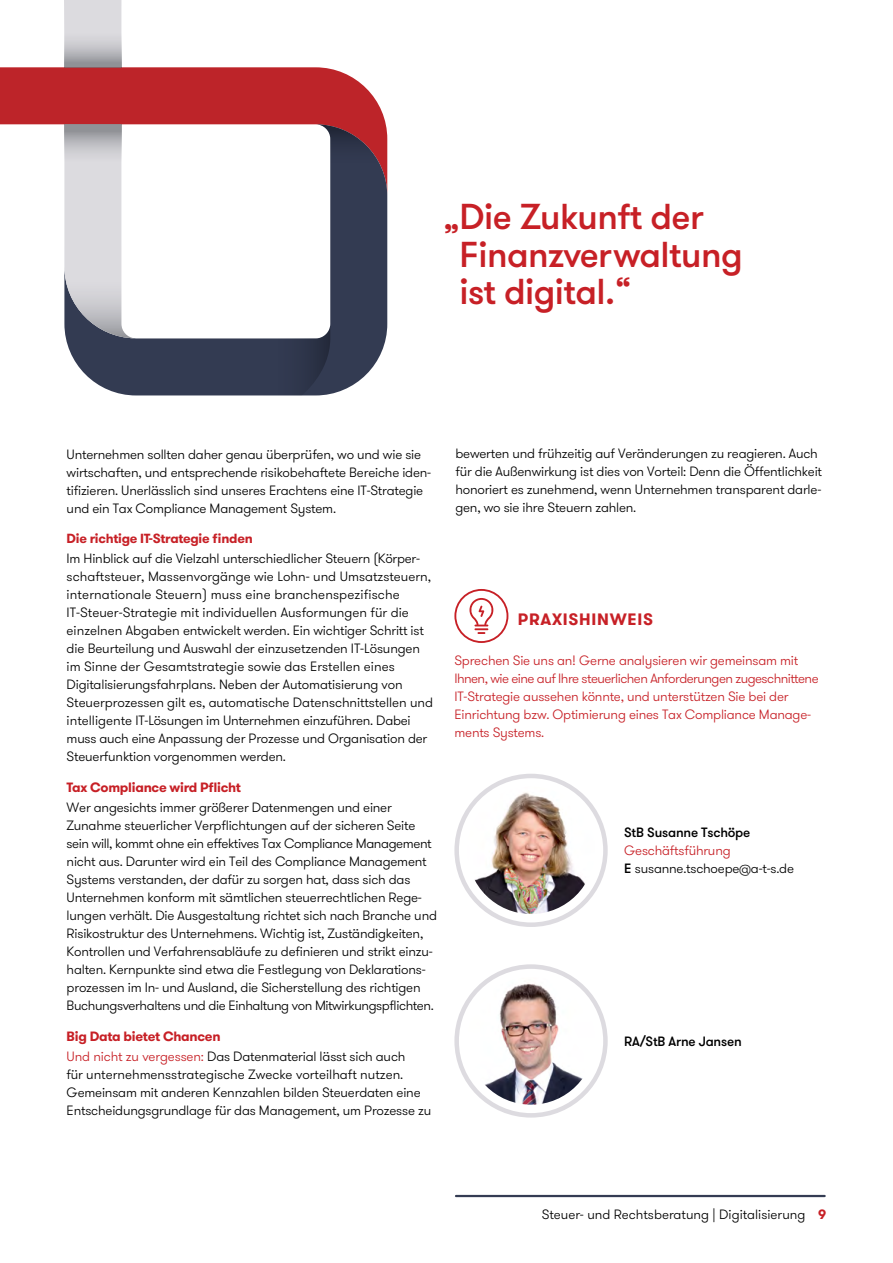
<style>
.page{position:relative;width:893px;height:1263px;background:#fff}
.page>*{position:absolute;margin:0;border:0;box-sizing:border-box;transform-origin:0 0}
.t1{font:500 36px/37.5px "GT Walsheim Pro";letter-spacing:-.015em;color:#c72026}
.t2{font:700 16.5px "GT Walsheim Pro";letter-spacing:.045em;color:#c72026}
.t3{font:300 13.5px/18px "GT Walsheim Pro";letter-spacing:-.015em;color:#000}
.t4{font:300 13.5px/18px "GT Walsheim Pro";letter-spacing:-.015em;color:#c72026}
.t5{font:500 13.5px "GT Walsheim Pro";letter-spacing:-.015em;color:#000}
.t6{font:700 13.5px "GT Walsheim Pro";letter-spacing:-.02em;color:#c72026}
.t7{font:700 13.2px "GT Walsheim Pro";letter-spacing:-.02em;color:#c72026}
.s1{font-weight:700;color:#c72026}
.s2{color:#c72026}
.s3{font-weight:500}
</style>
<div class="page">
<svg style="left:135px;top:67px;width:251px;height:57px;background:#c23539"></svg>
<svg style="left:66px;top:124px;width:321px;height:271px"></svg>
<svg style="left:263px;top:324px;width:67px;height:71px"></svg>
<svg style="left:316px;top:124px;width:71px;height:66px"></svg>
<svg style="left:0;top:6px;width:135px;height:241px"></svg>
<svg style="left:64px;top:247px;width:71px;height:91px"></svg>
<svg style="left:64px;top:124px;width:57px;height:47px;background:#bdbdc1"></svg>
<svg style="left:64px;top:0;width:58px;height:6px"></svg>
<svg style="left:64px;top:21px;width:57px;height:46px;background:#c2c2c6"></svg>
<div style="left:454px;top:774px;width:154px;height:153px;border:4px solid #dddbe0;border-radius:50%"></div>
<img style="left:467px;top:787px;width:128px;height:127px;border-radius:64px">
<div style="left:454px;top:964px;width:154px;height:153px;border:4px solid #dddbe0;border-radius:50%"></div>
<img style="left:467px;top:977px;width:128px;height:128px;border-radius:64px">
<hr style="left:456px;top:1195px;width:369px;height:2px;background:#343c53">
<svg style="left:454px;top:589px;width:54px;height:54px"></svg>
<h1 class="t1" style="left:460px;top:199px;width:285px;text-indent:-16px">„Die Zukunft der<br>Finanzverwaltung ist digital.“</h1>
<p class="t3" style="left:67px;top:445px;width:366px">Unternehmen sollten daher genau überprüfen, wo und wie sie wirtschaften, und entsprechende risikobehaftete Bereiche iden&shy;tifizieren. Unerlässlich sind unseres Erachtens eine IT-Strategie und ein Tax Compliance Management System.</p>
<p class="t7" style="left:67px;top:530px;width:188px">Die richtige IT-Strategie finden</p>
<p class="t3" style="left:67px;top:550px;width:368px">Im Hinblick auf die Vielzahl unterschiedlicher Steuern (Körper&shy;schaftsteuer, Massenvorgänge wie Lohn- und Umsatzsteuern, internationale Steuern) muss eine branchenspezifische IT-Steuer-Strategie mit individuellen Ausformungen für die einzelnen Abgaben entwickelt werden. Ein wichtiger Schritt ist die Beurteilung und Auswahl der einzusetzenden IT-Lösungen im Sinne der Gesamtstrategie sowie das Erstellen eines Digitalisierungsfahrplans. Neben der Automatisierung von Steuerprozessen gilt es, automatische Datenschnittstellen und intelligente IT-Lösungen im Unternehmen einzuführen. Dabei muss auch eine Anpassung der Prozesse und Organisation der Steuerfunktion vorgenommen werden.</p>
<p class="t6" style="left:67px;top:778px;width:176px">Tax Compliance wird Pflicht</p>
<p class="t3" style="left:67px;top:798px;width:372px">Wer angesichts immer größerer Datenmengen und einer Zunahme steuerlicher Verpflichtungen auf der sicheren Seite sein will, kommt ohne ein effektives Tax Compliance Management nicht aus. Darunter wird ein Teil des Compliance Management Systems verstanden, der dafür zu sorgen hat, dass sich das Unternehmen konform mit sämtlichen steuerrechtlichen Rege&shy;lungen verhält. Die Ausgestaltung richtet sich nach Branche und Risikostruktur des Unternehmens. Wichtig ist, Zuständigkeiten, Kontrollen und Verfahrensabläufe zu definieren und strikt einzu&shy;halten. Kernpunkte sind etwa die Festlegung von Deklarations&shy;prozessen im In- und Ausland, die Sicherstellung des richtigen Buchungsverhaltens und die Einhaltung von Mitwirkungspflichten.</p>
<p class="t3" style="left:67px;top:1026px;width:340px;line-height:20.1px"><span class="s1">Big Data bietet Chancen<br></span><span class="s2">Und nicht zu vergessen:</span> Das Datenmaterial lässt sich auch</p>
<p class="t3" style="left:67px;top:1065px;width:366px">für unternehmensstrategische Zwecke vorteilhaft nutzen.<br>Gemeinsam mit anderen Kennzahlen bilden Steuerdaten eine<br>Entscheidungsgrundlage für das Management, um Prozesse zu</p>
<p class="t3" style="left:455px;top:445px;width:368px">bewerten und frühzeitig auf Veränderungen zu reagieren. Auch für die Außenwirkung ist dies von Vorteil: Denn die Öffentlichkeit honoriert es zunehmend, wenn Unternehmen transparent darle&shy;gen, wo sie ihre Steuern zahlen.</p>
<p class="t2" style="left:518px;top:608px;width:137px">PRAXISHINWEIS</p>
<p class="t4" style="left:454px;top:652px;width:366px">Sprechen Sie uns an! Gerne analysieren wir gemeinsam mit Ihnen, wie eine auf Ihre steuerlichen Anforderungen zugeschnittene IT-Strategie aussehen könnte, und unterstützen Sie bei der Einrichtung bzw. Optimierung eines Tax Compliance Manage&shy;ments Systems.</p>
<p class="t5" style="left:624px;top:824px;width:128px">StB Susanne Tschöpe</p>
<p class="t3" style="left:624px;top:842px;width:171px"><span class="s2">Geschäftsführung<br></span><span class="s3">E</span> susanne.tschoepe@a-t-s.de</p>
<p class="t5" style="left:624px;top:1033px;width:119px">RA/StB Arne Jansen</p>
<p class="t3" style="left:542px;top:1206px;width:286px">Steuer- und Rechtsberatung | Digitalisierung <span class="s1">9</span></p>
</div>
